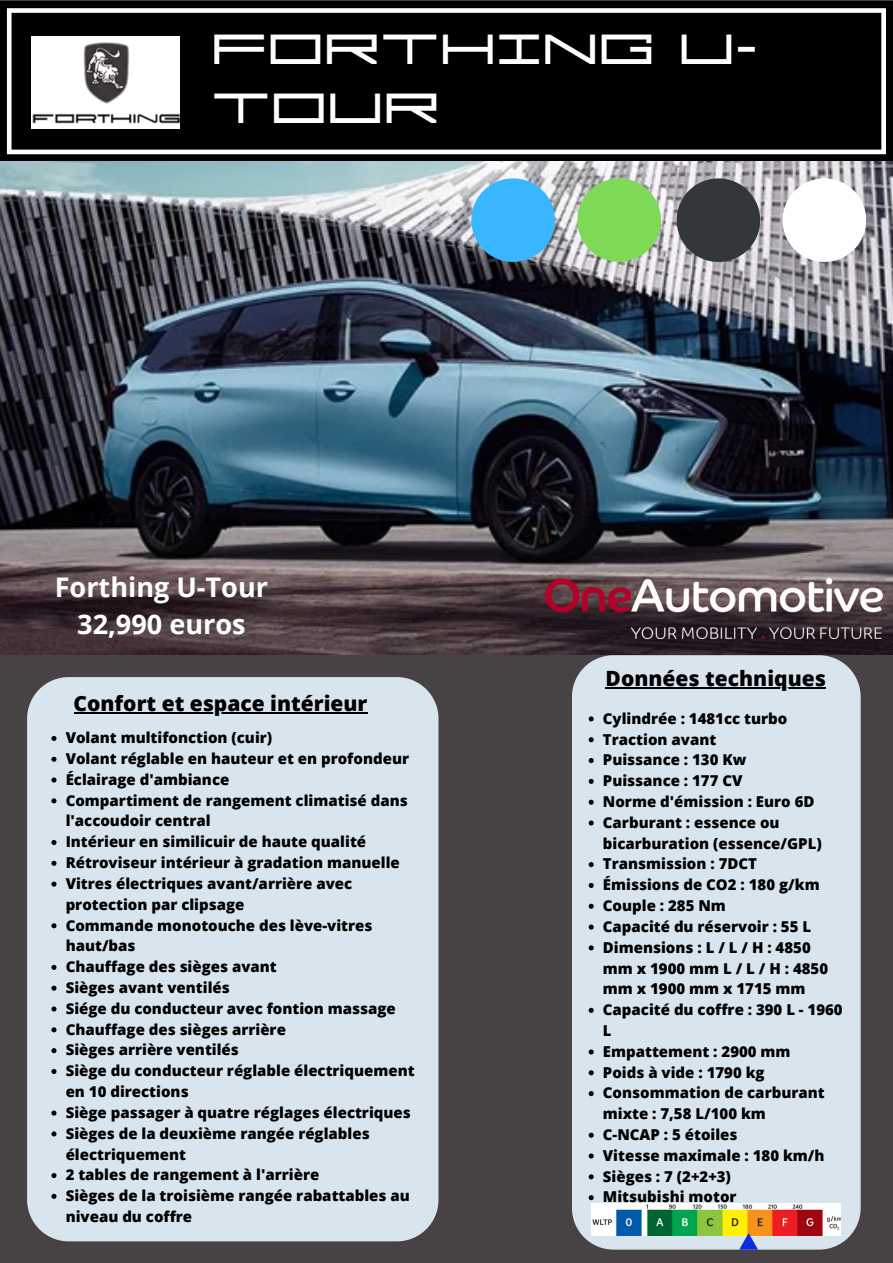
<style>
.page{position:relative;width:893px;height:1263px;background:#474243}
.page>*{position:absolute;margin:0;border:0;box-sizing:border-box;transform-origin:0 0}
.t1{font:42px/58.5px "Celestia";color:#fff}
.t2{font:700 27.08px "Open Sans";color:#fff}
.t3{font:800 21px "Open Sans";color:#000}
.t4{font:800 15px/20.9px "Open Sans";color:#000}
</style>
<div class="page">
<img style="left:0;top:161px;width:893px;height:494px">
<img style="left:545px;top:578px;width:337px;height:61px">
<div style="left:676px;top:178px;width:84px;height:84px;background:#33373c;border-radius:50%"></div>
<div style="left:0;top:1px;width:893px;height:160px;background:#000"></div>
<svg style="left:7px;top:8px;width:879px;height:146px"></svg>
<img style="left:31px;top:36px;width:149px;height:92px">
<div style="left:782px;top:178px;width:84px;height:84px;background:#fff;border-radius:50%"></div>
<div style="left:577px;top:178px;width:84px;height:84px;background:#7ed957;border-radius:50%"></div>
<div style="left:471px;top:178px;width:84px;height:84px;background:#38b6ff;border-radius:50%"></div>
<div style="left:27px;top:677px;width:411px;height:564px;background:#d9e5ee"></div>
<div style="left:572px;top:655px;width:288px;height:594px;background:#d9e5ee"></div>
<hr style="left:605px;top:687px;width:221px;height:2px;background:#000">
<svg style="left:588px;top:716px;width:6px;height:5px"></svg>
<svg style="left:588px;top:737px;width:6px;height:5px"></svg>
<svg style="left:588px;top:758px;width:6px;height:5px"></svg>
<svg style="left:588px;top:779px;width:6px;height:5px"></svg>
<svg style="left:588px;top:800px;width:6px;height:5px"></svg>
<svg style="left:588px;top:820px;width:6px;height:5px"></svg>
<svg style="left:588px;top:862px;width:6px;height:5px"></svg>
<svg style="left:588px;top:883px;width:6px;height:5px"></svg>
<svg style="left:588px;top:904px;width:6px;height:5px"></svg>
<svg style="left:588px;top:924px;width:6px;height:5px"></svg>
<svg style="left:588px;top:945px;width:6px;height:5px"></svg>
<svg style="left:588px;top:1008px;width:6px;height:5px"></svg>
<svg style="left:588px;top:1049px;width:6px;height:5px"></svg>
<svg style="left:588px;top:1070px;width:6px;height:5px"></svg>
<svg style="left:588px;top:1091px;width:6px;height:5px"></svg>
<svg style="left:588px;top:1133px;width:6px;height:5px"></svg>
<svg style="left:588px;top:1153px;width:6px;height:5px"></svg>
<svg style="left:588px;top:1174px;width:6px;height:5px"></svg>
<svg style="left:588px;top:1195px;width:6px;height:5px"></svg>
<img style="left:591px;top:1203px;width:250px;height:32px">
<svg style="left:739px;top:1233px;width:19px;height:16px"></svg>
<svg style="left:51px;top:736px;width:5px;height:5px"></svg>
<svg style="left:51px;top:757px;width:5px;height:5px"></svg>
<svg style="left:51px;top:777px;width:5px;height:5px"></svg>
<svg style="left:51px;top:798px;width:5px;height:5px"></svg>
<svg style="left:51px;top:840px;width:5px;height:5px"></svg>
<svg style="left:51px;top:861px;width:5px;height:5px"></svg>
<svg style="left:51px;top:881px;width:5px;height:6px"></svg>
<svg style="left:51px;top:923px;width:5px;height:5px"></svg>
<svg style="left:51px;top:965px;width:5px;height:5px"></svg>
<svg style="left:51px;top:986px;width:5px;height:5px"></svg>
<svg style="left:51px;top:1006px;width:5px;height:5px"></svg>
<svg style="left:51px;top:1027px;width:5px;height:5px"></svg>
<svg style="left:51px;top:1048px;width:5px;height:5px"></svg>
<svg style="left:51px;top:1069px;width:5px;height:5px"></svg>
<svg style="left:51px;top:1110px;width:5px;height:5px"></svg>
<svg style="left:51px;top:1131px;width:5px;height:5px"></svg>
<svg style="left:51px;top:1173px;width:5px;height:5px"></svg>
<svg style="left:51px;top:1194px;width:5px;height:5px"></svg>
<hr style="left:74px;top:712px;width:293px;height:2px;background:#000">
<p class="t1" style="left:211px;top:22px;width:548px">FORTHING U-<br>TOUR</p>
<p class="t2" style="left:55px;top:568px;width:215px">Forthing U-Tour</p>
<p class="t2" style="left:77px;top:605px;width:170px">32,990 euros</p>
<p class="t3" style="left:74px;top:688px;width:295px">Confort et espace intérieur</p>
<p class="t4" style="left:66px;top:727px;width:208px">Volant multifonction (cuir)</p>
<p class="t4" style="left:66px;top:748px;width:345px">Volant réglable en hauteur et en profondeur</p>
<p class="t4" style="left:66px;top:768px;width:165px">Éclairage d'ambiance</p>
<p class="t4" style="left:66px;top:789px;width:343px">Compartiment de rangement climatisé dans l'accoudoir central</p>
<p class="t4" style="left:66px;top:831px;width:302px">Intérieur en similicuir de haute qualité</p>
<p class="t4" style="left:66px;top:852px;width:336px">Rétroviseur intérieur à gradation manuelle</p>
<p class="t4" style="left:66px;top:873px;width:288px">Vitres électriques avant/arrière avec protection par clipsage</p>
<p class="t4" style="left:66px;top:914px;width:308px">Commande monotouche des lève-vitres haut/bas</p>
<p class="t4" style="left:66px;top:956px;width:213px">Chauffage des sièges avant</p>
<p class="t4" style="left:66px;top:977px;width:166px">Sièges avant ventilés</p>
<p class="t4" style="left:66px;top:997px;width:332px">Siége du conducteur avec fontion massage</p>
<p class="t4" style="left:66px;top:1018px;width:222px">Chauffage des sièges arrière</p>
<p class="t4" style="left:66px;top:1039px;width:175px">Sièges arrière ventilés</p>
<p class="t4" style="left:66px;top:1060px;width:350px">Siège du conducteur réglable électriquement en 10 directions</p>
<p class="t4" style="left:66px;top:1101px;width:347px">Siège passager à quatre réglages électriques</p>
<p class="t4" style="left:66px;top:1122px;width:305px">Sièges de la deuxième rangée réglables électriquement</p>
<p class="t4" style="left:66px;top:1164px;width:255px">2 tables de rangement à l'arrière</p>
<p class="t4" style="left:66px;top:1185px;width:346px">Sièges de la troisième rangée rabattables au niveau du coffre</p>
<p class="t3" style="left:605px;top:664px;width:222px">Données techniques</p>
<p class="t4" style="left:603px;top:707px;width:186px">Cylindrée : 1481cc turbo</p>
<p class="t4" style="left:603px;top:728px;width:115px">Traction avant</p>
<p class="t4" style="left:603px;top:749px;width:145px">Puissance : 130 Kw</p>
<p class="t4" style="left:603px;top:770px;width:141px">Puissance : 177 CV</p>
<p class="t4" style="left:603px;top:791px;width:213px">Norme d'émission : Euro 6D</p>
<p class="t4" style="left:603px;top:811px;width:220px">Carburant : essence ou bicarburation (essence/GPL)</p>
<p class="t4" style="left:603px;top:853px;width:156px">Transmission : 7DCT</p>
<p class="t4" style="left:603px;top:874px;width:218px">Émissions de CO2 : 180 g/km</p>
<p class="t4" style="left:603px;top:895px;width:124px">Couple : 285 Nm</p>
<p class="t4" style="left:603px;top:915px;width:210px">Capacité du réservoir : 55 L</p>
<p class="t4" style="left:603px;top:936px;width:227px">Dimensions : L / L / H : 4850 mmx1900mmL/L/H:4850 mm x 1900 mm x 1715 mm</p>
<p class="t4" style="left:603px;top:999px;width:241px">Capacité du coffre : 390 L - 1960<br>L</p>
<p class="t4" style="left:603px;top:1040px;width:189px">Empattement : 2900 mm</p>
<p class="t4" style="left:603px;top:1061px;width:163px">Poids à vide : 1790 kg</p>
<p class="t4" style="left:603px;top:1082px;width:223px">Consommation de carburant mixte : 7,58 L/100 km</p>
<p class="t4" style="left:603px;top:1124px;width:136px">C-NCAP : 5 étoiles</p>
<p class="t4" style="left:603px;top:1144px;width:223px">Vitesse maximale : 180 km/h</p>
<p class="t4" style="left:603px;top:1165px;width:130px">Sièges : 7 (2+2+3)</p>
<p class="t4" style="left:603px;top:1186px;width:135px">Mitsubishi motor</p>
</div>
